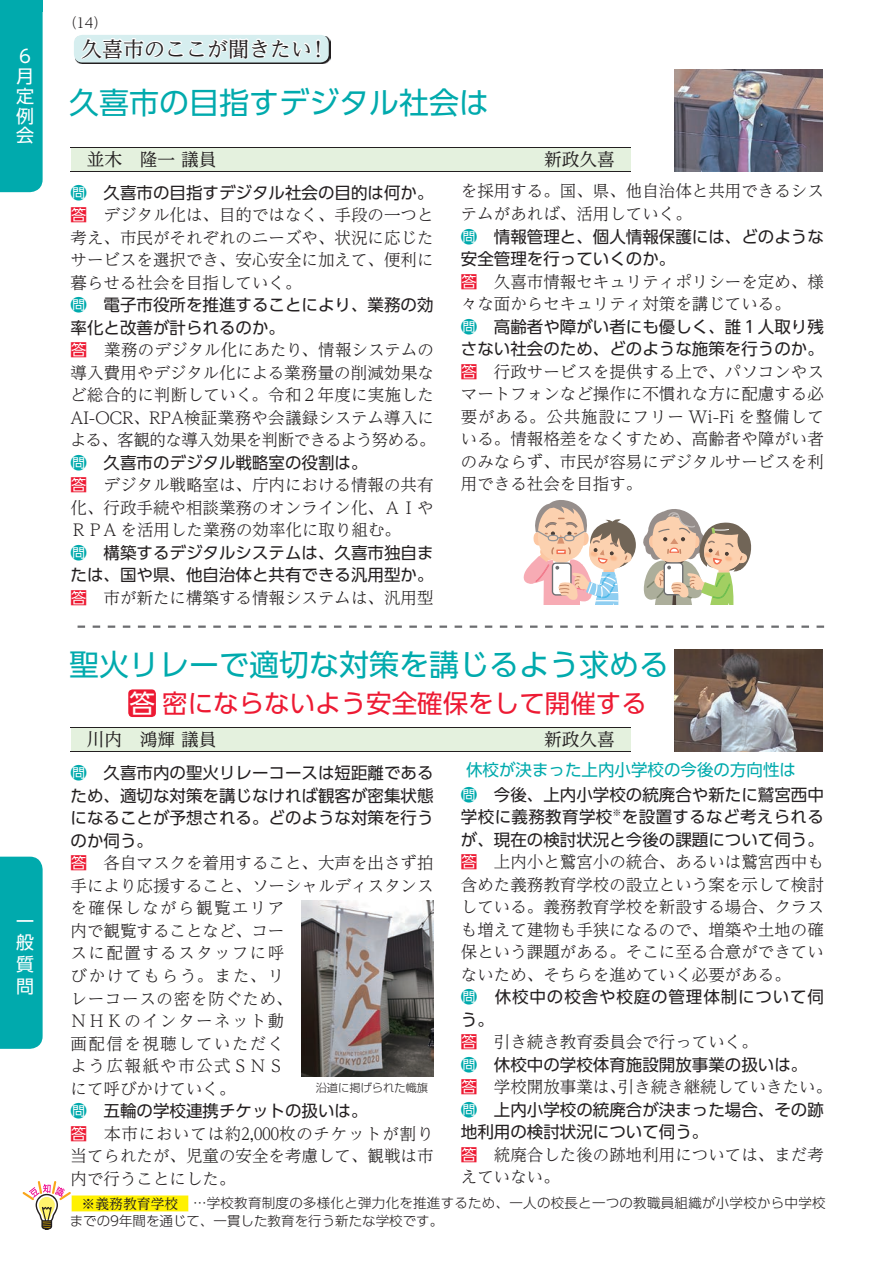
<style>
.page{position:relative;width:893px;height:1263px;background:#fff}
.page>*{position:absolute;margin:0;border:0;box-sizing:border-box;transform-origin:0 0}
.t1{font:30px "UD Shin Go Pro";color:#00aaad}
.t2{font:25.5px "UD Shin Go Pro";color:#ed1a33}
.t3{font:21px "UD Reimin Pro";color:#231f20}
.t4{font:18px/19.8px "UD Shin Go Pro";color:#fff}
.t5{font:17.7px "UD Reimin Pro";color:#231f20}
.t6{font:300 16.5px/22.5px "UD Reimin Pro";color:#231f20;text-align:justify}
.t7{font:16.5px/22.5px "UD Shin Go Pro";color:#231f20}
.t8{font:300 16.5px/22.5px "UD Reimin Pro";letter-spacing:.04em;color:#231f20}
.t9{font:16.5px/22.5px "UD Shin Go Pro";letter-spacing:.055em;color:#231f20}
.t10{font:16.5px "UD Shin Go Pro";color:#00aaad}
.t11{font:13.8px "UD Reimin Pro";color:#231f20}
.t12{font:300 13.8px "UD Reimin Pro";color:#231f20}
.t13{font:300 13.5px/18px "UD Shin Go Pro";letter-spacing:.02em;color:#231f20}
.t14{font:300 11.25px "Shin Go Pro";color:#231f20}
.s1{color:#00aaad}
.s2{font-family:"UD Shin Go Pro";font-weight:400;color:#ed1a33}
.s3{color:#fff}
</style>
<div class="page">
<div style="left:71px;top:728px;width:560px;height:24px;background:#e4f1de"></div>
<div style="left:71px;top:148px;width:560px;height:24px;background:#e4f1de"></div>
<svg style="left:78px;top:625px;width:7px;height:3px"></svg>
<svg style="left:93px;top:625px;width:7px;height:3px"></svg>
<svg style="left:108px;top:625px;width:7px;height:3px"></svg>
<svg style="left:123px;top:625px;width:7px;height:3px"></svg>
<svg style="left:138px;top:625px;width:7px;height:3px"></svg>
<svg style="left:153px;top:625px;width:7px;height:3px"></svg>
<svg style="left:168px;top:625px;width:8px;height:3px"></svg>
<svg style="left:183px;top:625px;width:8px;height:3px"></svg>
<svg style="left:198px;top:625px;width:8px;height:3px"></svg>
<svg style="left:213px;top:625px;width:8px;height:3px"></svg>
<svg style="left:228px;top:625px;width:8px;height:3px"></svg>
<svg style="left:243px;top:625px;width:8px;height:3px"></svg>
<svg style="left:259px;top:625px;width:7px;height:3px"></svg>
<svg style="left:274px;top:625px;width:7px;height:3px"></svg>
<svg style="left:289px;top:625px;width:7px;height:3px"></svg>
<svg style="left:304px;top:625px;width:7px;height:3px"></svg>
<svg style="left:319px;top:625px;width:7px;height:3px"></svg>
<svg style="left:334px;top:625px;width:7px;height:3px"></svg>
<svg style="left:349px;top:625px;width:8px;height:3px"></svg>
<svg style="left:364px;top:625px;width:8px;height:3px"></svg>
<svg style="left:379px;top:625px;width:8px;height:3px"></svg>
<svg style="left:394px;top:625px;width:8px;height:3px"></svg>
<svg style="left:409px;top:625px;width:8px;height:3px"></svg>
<svg style="left:424px;top:625px;width:8px;height:3px"></svg>
<svg style="left:439px;top:625px;width:8px;height:3px"></svg>
<svg style="left:455px;top:625px;width:7px;height:3px"></svg>
<svg style="left:470px;top:625px;width:7px;height:3px"></svg>
<svg style="left:485px;top:625px;width:7px;height:3px"></svg>
<svg style="left:500px;top:625px;width:7px;height:3px"></svg>
<svg style="left:515px;top:625px;width:7px;height:3px"></svg>
<svg style="left:530px;top:625px;width:8px;height:3px"></svg>
<svg style="left:545px;top:625px;width:8px;height:3px"></svg>
<svg style="left:560px;top:625px;width:8px;height:3px"></svg>
<svg style="left:575px;top:625px;width:8px;height:3px"></svg>
<svg style="left:590px;top:625px;width:8px;height:3px"></svg>
<svg style="left:605px;top:625px;width:8px;height:3px"></svg>
<svg style="left:620px;top:625px;width:8px;height:3px"></svg>
<svg style="left:636px;top:625px;width:7px;height:3px"></svg>
<svg style="left:651px;top:625px;width:7px;height:3px"></svg>
<svg style="left:666px;top:625px;width:7px;height:3px"></svg>
<svg style="left:681px;top:625px;width:7px;height:3px"></svg>
<svg style="left:696px;top:625px;width:7px;height:3px"></svg>
<svg style="left:711px;top:625px;width:7px;height:3px"></svg>
<svg style="left:726px;top:625px;width:8px;height:3px"></svg>
<svg style="left:741px;top:625px;width:8px;height:3px"></svg>
<svg style="left:756px;top:625px;width:8px;height:3px"></svg>
<svg style="left:771px;top:625px;width:8px;height:3px"></svg>
<svg style="left:786px;top:625px;width:8px;height:3px"></svg>
<svg style="left:801px;top:625px;width:8px;height:3px"></svg>
<svg style="left:816px;top:625px;width:8px;height:3px"></svg>
<img style="left:674px;top:649px;width:149px;height:102px">
<img style="left:674px;top:69px;width:149px;height:102px">
<hr style="left:71px;top:751px;width:560px;height:1px;background:#231f20">
<hr style="left:71px;top:727px;width:560px;height:1px;background:#231f20">
<hr style="left:71px;top:171px;width:560px;height:1px;background:#231f20">
<hr style="left:71px;top:147px;width:560px;height:1px;background:#231f20">
<svg style="left:523px;top:500px;width:229px;height:105px"></svg>
<img style="left:301px;top:900px;width:133px;height:177px">
<div style="left:128px;top:689px;width:28px;height:28px;background:#ed1a33;border-radius:4px"></div>
<svg style="left:23px;top:1181px;width:166px;height:48px"></svg>
<img style="left:75px;top:36px;width:255px;height:28px">
<div style="left:74px;top:35px;width:255px;height:28px;background:#d6eeef;border-radius:9px"></div>
<svg style="left:79px;top:35px;width:242px;height:25px"></svg>
<div style="left:0;top:857px;width:43px;height:192px;background:#00aaad"></div>
<div style="left:0;top:0;width:43px;height:192px;background:#00aaad"></div>
<p class="t12" style="left:64px;top:12px;width:45px">（14）</p>
<p class="t4" style="left:16px;top:46px;width:20px">６月定例会</p>
<p class="t3" style="left:81px;top:32px;width:249px">久喜市のここが聞きたい！</p>
<h1 class="t1" style="left:69px;top:78px;width:421px">久喜市の目指すデジタル社会は</h1>
<p class="t5" style="left:87px;top:145px;width:131px">並木　隆一 議員</p>
<p class="t5" style="left:544px;top:145px;width:72px">新政久喜</p>
<p class="t7" style="left:71px;top:181px;width:365px"><span class="s1">問</span> 久喜市の目指すデジタル社会の目的は何か。</p>
<p class="t6" style="left:71px;top:203px;width:365px"><span class="s2">答　</span>デジタル化は、目的ではなく、手段の一つと考え、市民がそれぞれのニーズや、状況に応じたサービスを選択でき、安心安全に加えて、便利に暮らせる社会を目指していく。</p>
<p class="t7" style="left:71px;top:293px;width:365px"><span class="s1">問</span> 電子市役所を推進することにより、業務の効率化と改善が計られるのか。</p>
<p class="t6" style="left:70px;top:338px;width:367px"><span class="s2">答　</span>業務のデジタル化にあたり、情報システムの導入費用やデジタル化による業務量の削減効果など総合的に判断していく。令和２年度に実施したAI-OCR、RPA検証業務や会議録システム導入による、客観的な導入効果を判断できるよう努める。</p>
<p class="t7" style="left:71px;top:451px;width:298px"><span class="s1">問</span> 久喜市のデジタル戦略室の役割は。</p>
<p class="t6" style="left:71px;top:473px;width:365px"><span class="s2">答　</span>デジタル戦略室は、庁内における情報の共有化、行政手続や相談業務のオンライン化、ＡＩやＲＰA を活用した業務の効率化に取り組む。</p>
<p class="t7" style="left:71px;top:541px;width:365px"><span class="s1">問</span> 構築するデジタルシステムは、久喜市独自または、国や県、他自治体と共有できる汎用型か。</p>
<p class="t6" style="left:71px;top:586px;width:365px"><span class="s2">答　</span>市が新たに構築する情報システムは、汎用型</p>
<p class="t6" style="left:461px;top:179px;width:364px">を採用する。国、県、他自治体と共用できるシステムがあれば、活用していく。</p>
<p class="t7" style="left:461px;top:224px;width:364px"><span class="s1">問</span> 情報管理と、個人情報保護には、どのような安全管理を行っていくのか。</p>
<p class="t6" style="left:461px;top:269px;width:364px"><span class="s2">答　</span>久喜市情報セキュリティポリシーを定め、様々な面からセキュリティ対策を講じている。</p>
<p class="t7" style="left:461px;top:314px;width:364px"><span class="s1">問</span> 高齢者や障がい者にも優しく、誰１人取り残さない社会のため、どのような施策を行うのか。</p>
<p class="t6" style="left:461px;top:359px;width:365px"><span class="s2">答　</span>行政サービスを提供する上で、パソコンやスマートフォンなど操作に不慣れな方に配慮する必要がある。公共施設にフリー Wi-Fi を整備している。情報格差をなくすため、高齢者や障がい者のみならず、市民が容易にデジタルサービスを利用できる社会を目指す。</p>
<h1 class="t1" style="left:69px;top:640px;width:601px">聖火リレーで適切な対策を講じるよう求める</h1>
<h2 class="t2" style="left:129px;top:682px;width:519px"><span class="s3">答</span>密にならないよう安全確保をして開催する</h2>
<p class="t4" style="left:16px;top:910px;width:19px;line-height:21.6px;text-align:justify">一般質問</p>
<p class="t5" style="left:87px;top:725px;width:131px">川内　鴻輝 議員</p>
<p class="t5" style="left:544px;top:725px;width:72px">新政久喜</p>
<p class="t7" style="left:71px;top:761px;width:365px;text-align:justify"><span class="s1">問</span> 久喜市内の聖火リレーコースは短距離であるため、適切な対策を講じなければ観客が密集状態になることが予想される。どのような対策を行うのか伺う。</p>
<p class="t8" style="left:71px;top:851px;width:365px"><span class="s2">答　</span>各自マスクを着用すること、大声を出さず拍手により応援すること、ソーシャルディスタンスを確保しながら観覧エリア<br>内で観覧することなど、コー<br>スに配置するスタッフに呼<br>びかけてもらう。また、リ<br>レーコースの密を防ぐため、<br>ＮＨＫのインターネット動<br>画配信を視聴していただく<br>よう広報紙や市公式ＳＮＳ<br>にて呼びかけていく。</p>
<p class="t7" style="left:71px;top:1099px;width:298px"><span class="s1">問</span> 五輪の学校連携チケットの扱いは。</p>
<p class="t6" style="left:71px;top:1121px;width:365px"><span class="s2">答　</span>本市においては約2,000枚のチケットが割り当てられたが、児童の安全を考慮して、観戦は市内で行うことにした。</p>
<p class="t14" style="left:316px;top:1078px;width:114px">沿道に掲げられた幟旗</p>
<p class="t10" style="left:466px;top:757px;width:331px">休校が決まった上内小学校の今後の方向性は</p>
<p class="t7" style="left:461px;top:783px;width:365px;text-align:justify"><span class="s1">問</span> 今後、上内小学校の統廃合や新たに鷲宮西中学校に義務教育学校<sup>※</sup>を設置するなど考えられるが、現在の検討状況と今後の課題について伺う。</p>
<p class="t6" style="left:461px;top:850px;width:364px"><span class="s2">答　</span>上内小と鷲宮小の統合、あるいは鷲宮西中も含めた義務教育学校の設立という案を示して検討している。義務教育学校を新設する場合、クラスも増えて建物も手狭になるので、増築や土地の確保という課題がある。そこに至る合意ができていないため、そちらを進めていく必要がある。</p>
<p class="t9" style="left:461px;top:985px;width:365px"><span class="s1">問</span> 休校中の校舎や校庭の管理体制について伺う。</p>
<p class="t6" style="left:461px;top:1030px;width:298px"><span class="s2">答　</span>引き続き教育委員会で行っていく。</p>
<p class="t7" style="left:461px;top:1053px;width:348px"><span class="s1">問</span> 休校中の学校体育施設開放事業の扱いは。</p>
<p class="t6" style="left:461px;top:1075px;width:373px"><span class="s2">答　</span>学校開放事業は、引き続き継続していきたい。</p>
<p class="t7" style="left:461px;top:1098px;width:364px"><span class="s1">問</span> 上内小学校の統廃合が決まった場合、その跡地利用の検討状況について伺う。</p>
<p class="t6" style="left:461px;top:1142px;width:364px"><span class="s2">答　</span>統廃合した後の跡地利用については、まだ考えていない。</p>
<p class="t13" style="left:70px;top:1194px;width:757px;text-indent:123px">…学校教育制度の多様化と弾力化を推進するため、一人の校長と一つの教職員組織が小学校から中学校までの9年間を通じて、一貫した教育を行う新たな学校です。</p>
<p class="t11" style="left:82px;top:1192px;width:98px">※義務教育学校</p>
</div>
